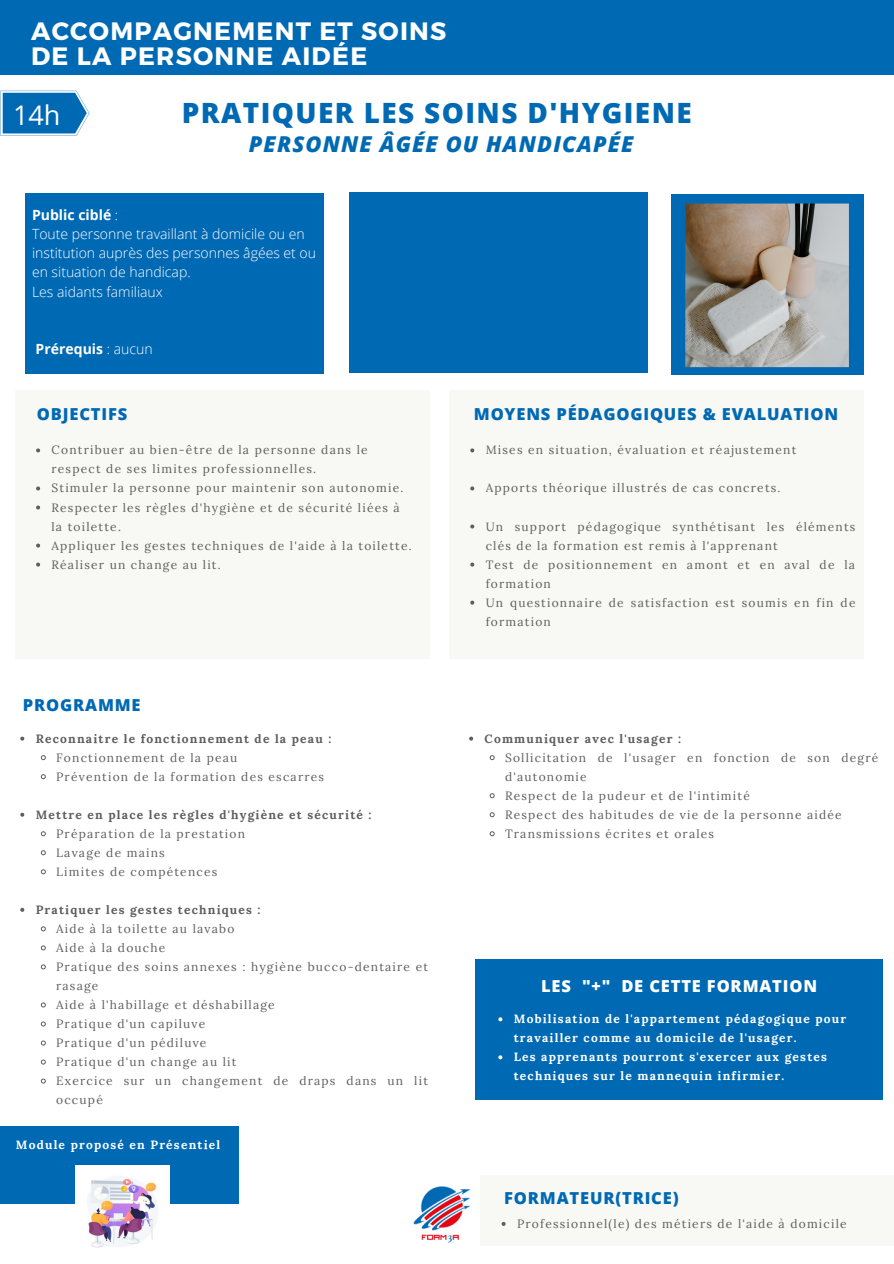
<style>
.page{position:relative;width:894px;height:1264px;background:#fff}
.page>*{position:absolute;margin:0;border:0;box-sizing:border-box;transform-origin:0 0}
.t1{font:800 27.9px "Open Sans";letter-spacing:.05em;color:#0069b4}
.t2{font:27px "Open Sans";color:#fff}
.t3{font:700 25.05px/25.7px "Montserrat";letter-spacing:.05em;color:#fff}
.t4{font:italic 800 21.9px "Open Sans";letter-spacing:.05em;color:#0069b4}
.t5{font:800 16.5px "Open Sans";letter-spacing:.05em;color:#0069b4}
.t6{font:800 16.5px "Open Sans";letter-spacing:.05em;color:#fff}
.t7{font:300 14.1px/19.2px "Open Sans";color:#fff}
.t8{font:700 14.1px "Open Sans";color:#fff}
.t9{font:12px/19px "Lora";letter-spacing:.1em;color:#5e5e5e}
.t10{font:700 12px/19px "Lora";letter-spacing:.1em;color:#fff}
.t11{font:700 12px "Lora";letter-spacing:.1em;color:#5e5e5e}
.s1{font-weight:700}
.s2{font-weight:300}
</style>
<div class="page">
<div style="left:0;top:0;width:893px;height:74px;background:#0069b4"></div>
<div style="left:671px;top:194px;width:192px;height:180px;background:#0069b4"></div>
<div style="left:25px;top:193px;width:299px;height:180px;background:#0069b4"></div>
<svg style="left:0;top:91px;width:89px;height:45px;background:#3085c2"></svg>
<div style="left:15px;top:391px;width:415px;height:268px;background:#f8f8f5"></div>
<div style="left:449px;top:391px;width:414px;height:268px;background:#f8f8f5"></div>
<div style="left:349px;top:193px;width:298px;height:180px;background:#0069b4"></div>
<div style="left:479px;top:1175px;width:414px;height:70px;background:#f8f8f5"></div>
<div style="left:475px;top:959px;width:408px;height:141px;background:#0069b4"></div>
<div style="left:0;top:1126px;width:239px;height:78px;background:#0069b4"></div>
<img style="left:76px;top:1165px;width:93px;height:83px">
<svg style="left:685px;top:203px;width:164px;height:165px;background:#a29c94"></svg>
<svg style="left:36px;top:448px;width:4px;height:4px"></svg>
<svg style="left:36px;top:486px;width:4px;height:4px"></svg>
<svg style="left:36px;top:505px;width:4px;height:4px"></svg>
<svg style="left:36px;top:543px;width:4px;height:4px"></svg>
<svg style="left:36px;top:562px;width:4px;height:4px"></svg>
<svg style="left:470px;top:448px;width:4px;height:4px"></svg>
<svg style="left:470px;top:486px;width:4px;height:4px"></svg>
<svg style="left:470px;top:524px;width:4px;height:4px"></svg>
<svg style="left:470px;top:562px;width:4px;height:4px"></svg>
<svg style="left:470px;top:600px;width:4px;height:4px"></svg>
<svg style="left:20px;top:736px;width:4px;height:4px"></svg>
<svg style="left:40px;top:755px;width:6px;height:6px"></svg>
<svg style="left:40px;top:774px;width:6px;height:6px"></svg>
<svg style="left:20px;top:812px;width:4px;height:4px"></svg>
<svg style="left:40px;top:831px;width:6px;height:6px"></svg>
<svg style="left:40px;top:850px;width:6px;height:6px"></svg>
<svg style="left:40px;top:869px;width:6px;height:6px"></svg>
<svg style="left:20px;top:907px;width:4px;height:4px"></svg>
<svg style="left:40px;top:926px;width:6px;height:6px"></svg>
<svg style="left:40px;top:945px;width:6px;height:6px"></svg>
<svg style="left:40px;top:964px;width:6px;height:6px"></svg>
<svg style="left:40px;top:1002px;width:6px;height:6px"></svg>
<svg style="left:40px;top:1021px;width:6px;height:6px"></svg>
<svg style="left:40px;top:1040px;width:6px;height:6px"></svg>
<svg style="left:40px;top:1059px;width:6px;height:6px"></svg>
<svg style="left:40px;top:1078px;width:6px;height:6px"></svg>
<svg style="left:501px;top:1221px;width:4px;height:4px"></svg>
<svg style="left:498px;top:1017px;width:4px;height:4px"></svg>
<svg style="left:498px;top:1055px;width:4px;height:4px"></svg>
<svg style="left:469px;top:736px;width:4px;height:4px"></svg>
<svg style="left:489px;top:755px;width:6px;height:6px"></svg>
<svg style="left:489px;top:793px;width:6px;height:6px"></svg>
<svg style="left:489px;top:812px;width:6px;height:6px"></svg>
<svg style="left:489px;top:831px;width:6px;height:6px"></svg>
<img style="left:413px;top:1186px;width:58px;height:57px">
<h3 class="t3" style="left:31px;top:16px;width:417px">ACCOMPAGNEMENT ET SOINS<br>DE LA PERSONNE AIDÉE</h3>
<h2 class="t2" style="left:13px;top:96px;width:49px">14h</h2>
<h1 class="t1" style="left:182px;top:93px;width:511px">PRATIQUER LES SOINS D'HYGIENE</h1>
<h3 class="t4" style="left:249px;top:129px;width:386px">PERSONNE ÂGÉE OU HANDICAPÉE</h3>
<p class="t7" style="left:32px;top:205px;width:285px"><span class="s1">Public ciblé</span> :<br>Toute personne travaillant à domicile ou en institution auprès des personnes âgées et ou en situation de handicap.<br>Les aidants familiaux</p>
<p class="t8" style="left:36px;top:339px;width:118px">Prérequis <span class="s2">: aucun</span></p>
<h3 class="t5" style="left:37px;top:402px;width:92px">OBJECTIFS</h3>
<p class="t9" style="left:51px;top:440px;width:361px">Contribuer au bien-être de la personne dans le respect de ses limites professionnelles.<br>Stimuler la personne pour maintenir son autonomie.<br>Respecter les règles d'hygiène et de sécurité liées à la toilette.<br>Appliquer les gestes techniques de l'aide à la toilette.<br>Réaliser un change au lit.</p>
<h3 class="t5" style="left:23px;top:693px;width:119px">PROGRAMME</h3>
<p class="t11" style="left:36px;top:730px;width:297px">Reconnaitre le fonctionnement de la peau :</p>
<p class="t9" style="left:56px;top:747px;width:269px">Fonctionnement de la peau<br>Prévention de la formation des escarres</p>
<p class="t11" style="left:36px;top:806px;width:337px">Mettre en place les règles d'hygiène et sécurité :</p>
<p class="t9" style="left:56px;top:823px;width:190px">Préparation de la prestation<br>Lavage de mains<br>Limites de compétences</p>
<p class="t11" style="left:36px;top:901px;width:226px">Pratiquer les gestes techniques :</p>
<p class="t9" style="left:56px;top:919px;width:373px">Aide à la toilette au lavabo<br>Aide à la douche<br>Pratique des soins annexes : hygiène bucco-dentaire et rasage<br>Aide à l'habillage et déshabillage<br>Pratique d'un capiluve<br>Pratique d'un pédiluve<br>Pratique d'un change au lit<br>Exercice sur un changement de draps dans un lit occupé</p>
<p class="t10" style="left:16px;top:1134px;width:206px">Module proposé en Présentiel</p>
<h3 class="t5" style="left:473px;top:402px;width:366px">MOYENS PÉDAGOGIQUES &amp; EVALUATION</h3>
<p class="t9" style="left:485px;top:440px;width:312px">Mises en situation, évaluation et réajustement</p>
<p class="t9" style="left:485px;top:478px;width:296px">Apports théorique illustrés de cas concrets.</p>
<p class="t9" style="left:485px;top:516px;width:371px">Un support pédagogique synthétisant les éléments clés de la formation est remis à l'apprenant<br>Test de positionnement en amont et en aval de la formation<br>Un questionnaire de satisfaction est soumis en fin de formation</p>
<p class="t11" style="left:484px;top:730px;width:198px">Communiquer avec l'usager :</p>
<p class="t9" style="left:505px;top:747px;width:374px">Sollicitation de l'usager en fonction de son degré d'autonomie<br>Respect de la pudeur et de l'intimité<br>Respect des habitudes de vie de la personne aidée Transmissions écrites et orales</p>
<h3 class="t6" style="left:541px;top:974px;width:277px">LES "+" DE CETTE FORMATION</h3>
<p class="t10" style="left:513px;top:1009px;width:334px">Mobilisation de l'appartement pédagogique pour travailler comme au domicile de l'usager.<br>Les apprenants pourront s'exercer aux gestes techniques sur le mannequin infirmier.</p>
<h3 class="t5" style="left:504px;top:1186px;width:176px">FORMATEUR(TRICE)</h3>
<p class="t9" style="left:517px;top:1213px;width:331px">Professionnel(le) des métiers de l'aide à domicile</p>
</div>
